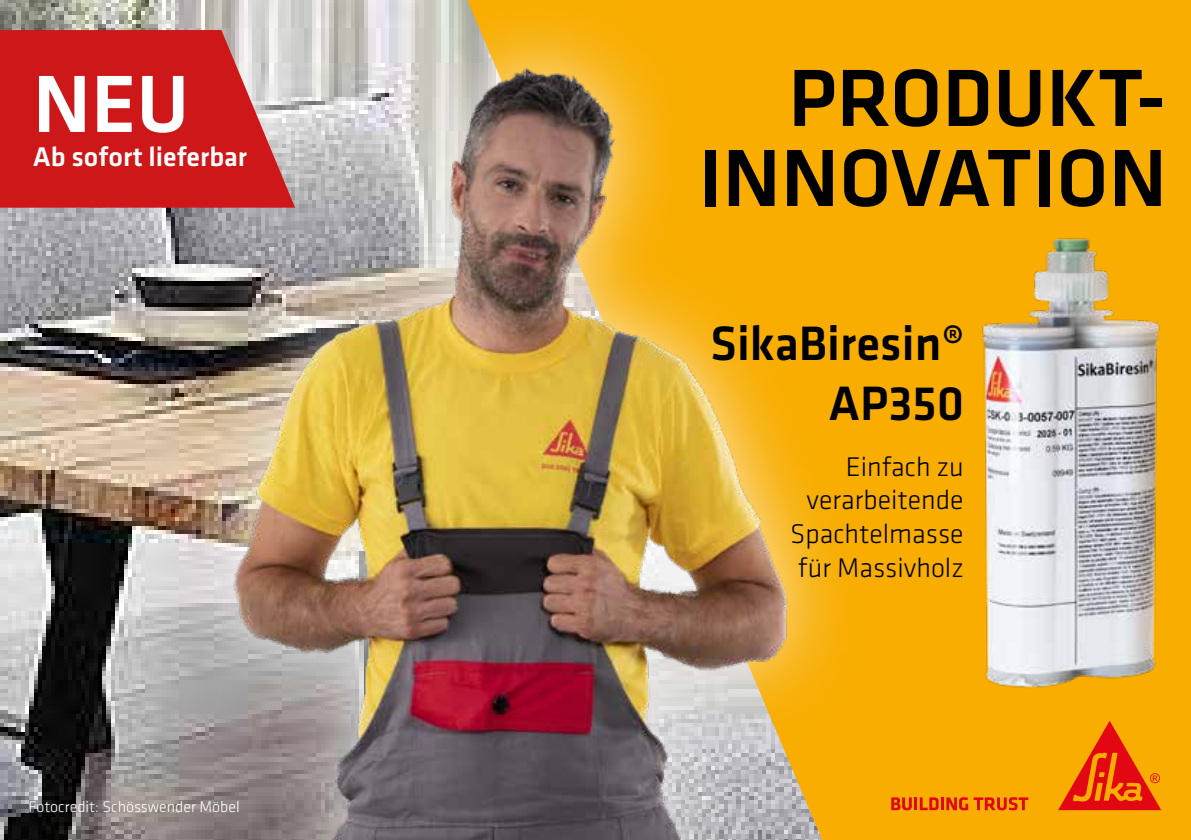
<style>
.page{position:relative;width:1191px;height:840px;background:#fff}
.page>*{position:absolute;margin:0;border:0;box-sizing:border-box;transform-origin:0 0}
.t1{font:500 84px/80px "Klavika";color:#000;text-align:right}
.t2{font:500 84px "Klavika";color:#fff}
.t3{font:500 50px/60px "Klavika";color:#000;text-align:right}
.t4{font:300 28px/33.6px "Klavika";color:#000;text-align:right}
.t5{font:500 28px "Klavika";color:#fff}
.t6{font:300 16px "Klavika";color:#fff}
</style>
<div class="page">
<img style="left:0;top:0;width:159px;height:839px">
<div style="left:863px;top:0;width:328px;height:839px;background:#f8ad00"></div>
<img style="left:950px;top:227px;width:221px;height:469px">
<svg style="left:891px;top:796px;width:137px;height:14px;background:#ee5f08"></svg>
<svg style="left:1058px;top:720px;width:103px;height:89px;background:#ef6d07"></svg>
<div style="left:159px;top:0;width:704px;height:839px;background:#fff;opacity:.75"></div>
<img style="left:196px;top:46px;width:657px;height:793px">
<svg style="left:0;top:30px;width:295px;height:177px;background:#ce2e30"></svg>
<h1 class="t2" style="left:33px;top:58px;width:158px">NEU</h1>
<p class="t5" style="left:33px;top:141px;width:216px">Ab sofort lieferbar</p>
<p class="t6" style="left:28px;top:797px;width:213px">Fotocredit: Schösswender Möbel</p>
<h1 class="t1" style="left:698px;top:60px;width:470px">PRODUKT-<br>INNOVATION</h1>
<h2 class="t3" style="left:710px;top:313px;width:255px">SikaBiresin®<br>AP350</h2>
<p class="t4" style="left:790px;top:450px;width:175px">Einfach zu verarbeitende<br>Spachtelmasse für Massivholz</p>
</div>
